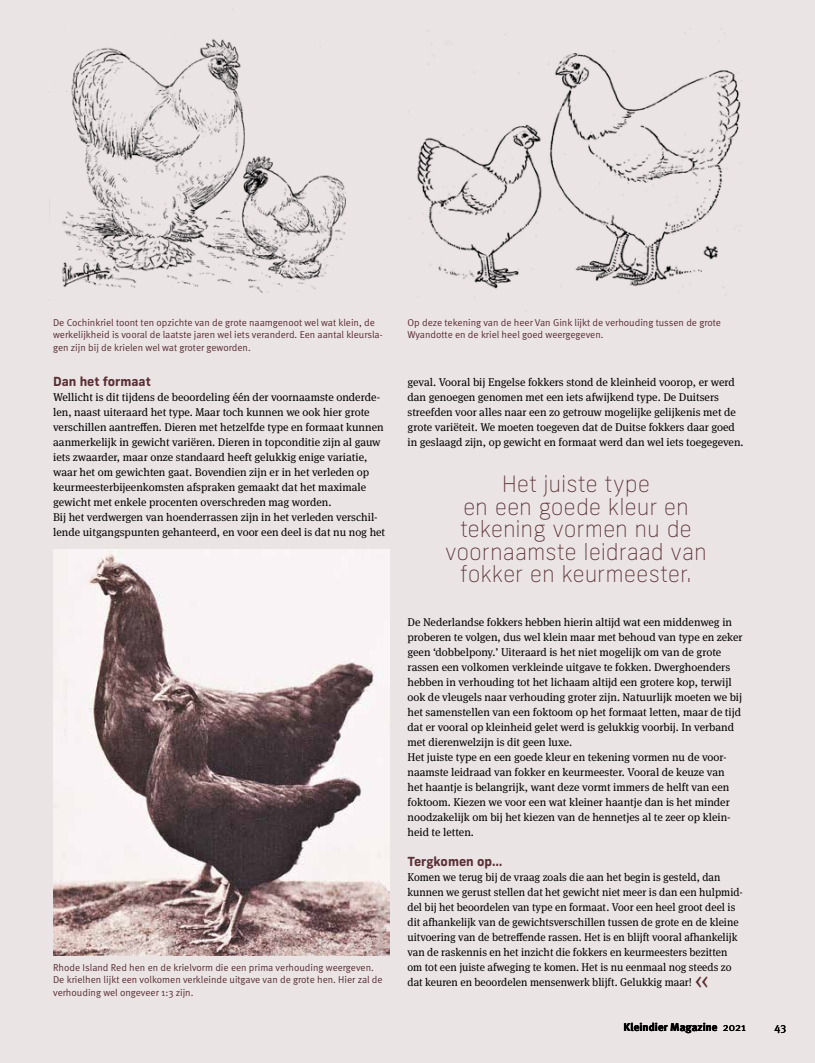
<style>
.page{position:relative;width:815px;height:1063px;background:#ebe4e5}
.page>*{position:absolute;margin:0;border:0;box-sizing:border-box;transform-origin:0 0}
.t1{font:26.25px "Meta Serif OT";color:#592f35}
.t2{font:100 22.5px/22.5px "Frank New";letter-spacing:-.005em;color:#592f35;text-align:center}
.t3{font:700 12.5px "Frank New";color:#592f35}
.t4{font:11.25px/15px "Meta Serif OT";color:#000}
.t5{font:700 11.25px "Meta Plus";color:#000}
.t6{font:11.25px "Meta Normal";color:#000}
.t7{font:10px/12.5px "Meta Normal";color:#592f35}
.s1{font-family:"Meta Normal";font-weight:400}
</style>
<div class="page">
<img style="left:49px;top:9px;width:297px;height:284px">
<img style="left:409px;top:28px;width:333px;height:284px">
<img style="left:53px;top:550px;width:337px;height:406px">
<p class="t7" style="left:53px;top:316px;width:331px">De Cochinkriel toont ten opzichte van de grote naamgenoot wel wat klein, de werkelijkheid is vooral de laatste jaren wel iets veranderd. Een aantal kleursla&shy;gen zijn bij de krielen wel wat groter geworden.</p>
<p class="t7" style="left:407px;top:316px;width:315px">Op deze tekening van de heer Van Gink lijkt de verhouding tussen de grote<br>Wyandotte en de kriel heel goed weergegeven.</p>
<p class="t3" style="left:53px;top:373px;width:99px">Dan het formaat</p>
<p class="t4" style="left:53px;top:390px;width:334px">Wellicht is dit tijdens de beoordeling één der voornaamste onderde&shy;len, naast uiteraard het type. Maar toch kunnen we ook hier grote verschillen aantreffen. Dieren met hetzelfde type en formaat kunnen aanmerkelijk in gewicht variëren. Dieren in topconditie zijn al gauw iets zwaarder, maar onze standaard heeft gelukkig enige variatie, waar het om gewichten gaat. Bovendien zijn er in het verleden op keurmeesterbijeenkomsten afspraken gemaakt dat het maximale gewicht met enkele procenten overschreden mag worden.<br>Bij het verdwergen van hoenderrassen zijn in het verleden verschil&shy;lende uitgangspunten gehanteerd, en voor een deel is dat nu nog het</p>
<p class="t7" style="left:53px;top:961px;width:331px">Rhode Island Red hen en de krielvorm die een prima verhouding weergeven.<br>De krielhen lijkt een volkomen verkleinde uitgave van de grote hen. Hier zal de verhouding wel ongeveer 1:3 zijn.</p>
<p class="t4" style="left:407px;top:375px;width:338px">geval. Vooral bij Engelse fokkers stond de kleinheid voorop, er werd dan genoegen genomen met een iets afwijkend type. De Duitsers streefden voor alles naar een zo getrouw mogelijke gelijkenis met de grote variëteit. We moeten toegeven dat de Duitse fokkers daar goed in geslaagd zijn, op gewicht en formaat werd dan wel iets toegegeven.</p>
<h2 class="t2" style="left:445px;top:473px;width:263px">Het juiste type<br>en een goede kleur en tekening vormen nu de voornaamste leidraad van fokker en keurmeester.</h2>
<p class="t4" style="left:407px;top:615px;width:337px">De Nederlandse fokkers hebben hierin altijd wat een middenweg in proberen te volgen, dus wel klein maar met behoud van type en zeker geen ‘dobbelpony.’ Uiteraard is het niet mogelijk om van de grote rassen een volkomen verkleinde uitgave te fokken. Dwerghoenders hebben in verhouding tot het lichaam altijd een grotere kop, terwijl ook de vleugels naar verhouding groter zijn. Natuurlijk moeten we bij het samenstellen van een foktoom op het formaat letten, maar de tijd dat er vooral op kleinheid gelet werd is gelukkig voorbij. In verband met dierenwelzijn is dit geen luxe.<br>Het juiste type en een goede kleur en tekening vormen nu de voor&shy;naamste leidraad van fokker en keurmeester. Vooral de keuze van het haantje is belangrijk, want deze vormt immers de helft van een foktoom. Kiezen we voor een wat kleiner haantje dan is het minder noodzakelijk om bij het kiezen van de hennetjes al te zeer op klein&shy;heid te letten.</p>
<p class="t3" style="left:407px;top:853px;width:96px">Tergkomen op…</p>
<p class="t4" style="left:407px;top:870px;width:337px">Komen we terug bij de vraag zoals die aan het begin is gesteld, dan kunnen we gerust stellen dat het gewicht niet meer is dan een hulpmid&shy;del bij het beoordelen van type en formaat. Voor een heel groot deel is dit afhankelijk van de gewichtsverschillen tussen de grote en de kleine uitvoering van de betreffende rassen. Het is en blijft vooral afhankelijk van de raskennis en het inzicht die fokkers en keurmeesters bezitten om tot een juiste afweging te komen. Het is nu eenmaal nog steeds zo dat keuren en beoordelen mensenwerk blijft. Gelukkig maar!</p>
<h1 class="t1" style="left:695px;top:967px;width:16px">‹‹</h1>
<p class="t5" style="left:623px;top:1020px;width:124px">Kleindier Magazine <span class="s1">2021</span></p>
<p class="t6" style="left:775px;top:1020px;width:13px">43</p>
</div>
